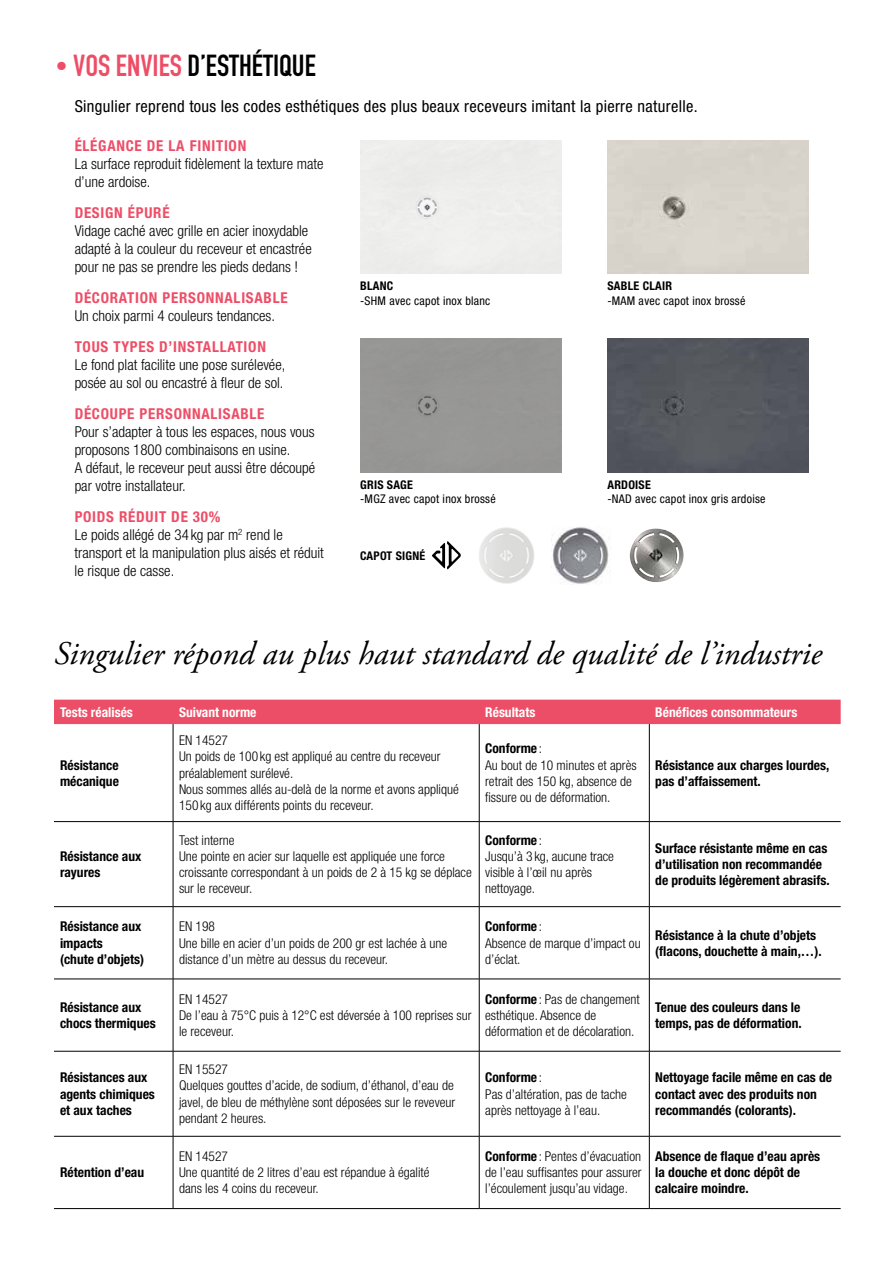
<style>
.page{position:relative;width:893px;height:1263px;background:#fff}
.page>*{position:absolute;margin:0;border:0;box-sizing:border-box;transform-origin:0 0}
.t1{font:italic 33px "Adobe Garamond Pro";color:#000}
.t2{font:30px "DIN Engschrift Std";color:#000}
.t3{font:condensed 16.5px "Helvetica Neue LT Std";letter-spacing:.02em;color:#000}
.t4{font:300 condensed 15px/18px "Helvetica Neue LT Std";color:#000}
.t5{font:700 condensed 15px "Helvetica Neue LT Std";letter-spacing:.05em;color:#ed4e67}
.t6{font:300 condensed 13.5px/16.2px "Helvetica Neue LT Pro";color:#000}
.t7{font:700 condensed 13.5px/16.2px "Helvetica Neue LT Pro";color:#000}
.t8{font:700 condensed 13.5px "Helvetica Neue LT Pro";color:#fff}
.t9{font:condensed 12px "Helvetica Neue LT Std";letter-spacing:.02em;color:#000}
.t10{font:700 condensed 12px "Helvetica Neue LT Std";letter-spacing:.02em;color:#000}
.s1{font-family:"Adobe Garamond Pro";font-style:italic;color:#ed4e67}
.s2{color:#ed4e67}
.s3{font-weight:700;color:#ed4e67}
.s4{font-weight:700}
</style>
<div class="page">
<div style="left:54px;top:700px;width:787px;height:24px;background:#ed4e67"></div>
<hr style="left:173px;top:724px;width:1px;height:97px;background:#000">
<hr style="left:479px;top:724px;width:1px;height:97px;background:#000">
<hr style="left:649px;top:724px;width:1px;height:97px;background:#000">
<hr style="left:54px;top:821px;width:119px;height:1px;background:#000">
<hr style="left:173px;top:821px;width:306px;height:1px;background:#000">
<hr style="left:173px;top:822px;width:1px;height:84px;background:#000">
<hr style="left:479px;top:821px;width:170px;height:1px;background:#000">
<hr style="left:479px;top:822px;width:1px;height:84px;background:#000">
<hr style="left:649px;top:821px;width:192px;height:1px;background:#000">
<hr style="left:649px;top:822px;width:1px;height:84px;background:#000">
<hr style="left:54px;top:906px;width:119px;height:1px;background:#000">
<hr style="left:173px;top:906px;width:306px;height:1px;background:#000">
<hr style="left:173px;top:907px;width:1px;height:72px;background:#000">
<hr style="left:479px;top:906px;width:170px;height:1px;background:#000">
<hr style="left:479px;top:907px;width:1px;height:72px;background:#000">
<hr style="left:649px;top:906px;width:192px;height:1px;background:#000">
<hr style="left:649px;top:907px;width:1px;height:72px;background:#000">
<hr style="left:54px;top:979px;width:119px;height:1px;background:#000">
<hr style="left:173px;top:979px;width:306px;height:1px;background:#000">
<hr style="left:173px;top:979px;width:1px;height:72px;background:#000">
<hr style="left:479px;top:979px;width:170px;height:1px;background:#000">
<hr style="left:479px;top:979px;width:1px;height:72px;background:#000">
<hr style="left:649px;top:979px;width:192px;height:1px;background:#000">
<hr style="left:649px;top:979px;width:1px;height:72px;background:#000">
<hr style="left:54px;top:1051px;width:119px;height:1px;background:#000">
<hr style="left:173px;top:1051px;width:306px;height:1px;background:#000">
<hr style="left:173px;top:1051px;width:1px;height:85px;background:#000">
<hr style="left:479px;top:1051px;width:170px;height:1px;background:#000">
<hr style="left:479px;top:1051px;width:1px;height:85px;background:#000">
<hr style="left:649px;top:1051px;width:192px;height:1px;background:#000">
<hr style="left:649px;top:1051px;width:1px;height:85px;background:#000">
<hr style="left:54px;top:1136px;width:119px;height:1px;background:#000">
<hr style="left:173px;top:1136px;width:306px;height:1px;background:#000">
<hr style="left:173px;top:1136px;width:1px;height:72px;background:#000">
<hr style="left:479px;top:1136px;width:170px;height:1px;background:#000">
<hr style="left:479px;top:1136px;width:1px;height:72px;background:#000">
<hr style="left:649px;top:1136px;width:192px;height:1px;background:#000">
<hr style="left:649px;top:1136px;width:1px;height:72px;background:#000">
<hr style="left:54px;top:1208px;width:119px;height:1px;background:#000">
<hr style="left:173px;top:1208px;width:306px;height:1px;background:#000">
<hr style="left:479px;top:1208px;width:170px;height:1px;background:#000">
<hr style="left:649px;top:1208px;width:192px;height:1px;background:#000">
<div style="left:607px;top:339px;width:202px;height:133px;background:#54575e"></div>
<div style="left:607px;top:140px;width:202px;height:134px;background:#d7d3ca"></div>
<div style="left:360px;top:339px;width:201px;height:133px;background:#979695"></div>
<div style="left:360px;top:140px;width:201px;height:134px;background:#ededec"></div>
<svg style="left:432px;top:541px;width:29px;height:28px"></svg>
<img style="left:479px;top:527px;width:55px;height:57px">
<img style="left:552px;top:527px;width:57px;height:57px">
<img style="left:630px;top:529px;width:54px;height:53px">
<h2 class="t2" style="left:54px;top:48px;width:263px"><span class="s1">•</span> <span class="s2">VOS ENVIES</span> D’ESTHÉTIQUE</h2>
<p class="t3" style="left:75px;top:97px;width:624px">Singulier reprend tous les codes esthétiques des plus beaux receveurs imitant la pierre naturelle.</p>
<p class="t5" style="left:75px;top:136px;width:173px">ÉLÉGANCE DE LA FINITION</p>
<p class="t4" style="left:75px;top:154px;width:250px">La surface reproduit fidèlement la texture mate d’une ardoise.</p>
<p class="t5" style="left:75px;top:204px;width:96px">DESIGN ÉPURÉ</p>
<p class="t4" style="left:75px;top:221px;width:239px">Vidage caché avec grille en acier inoxydable adapté à la couleur du receveur et encastrée pour ne pas se prendre les pieds dedans !</p>
<p class="t5" style="left:75px;top:289px;width:214px">DÉCORATION PERSONNALISABLE</p>
<p class="t4" style="left:75px;top:307px;width:202px">Un choix parmi 4 couleurs tendances.</p>
<p class="t5" style="left:75px;top:338px;width:193px">TOUS TYPES D’INSTALLATION</p>
<p class="t4" style="left:75px;top:356px;width:212px">Le fond plat facilite une pose surélevée, posée au sol ou encastré à fleur de sol.</p>
<p class="t5" style="left:75px;top:405px;width:191px">DÉCOUPE PERSONNALISABLE</p>
<p class="t4" style="left:75px;top:423px;width:242px">Pour s’adapter à tous les espaces, nous vous proposons 1800 combinaisons en usine.<br>A défaut, le receveur peut aussi être découpé par votre installateur.</p>
<p class="t4" style="left:75px;top:508px;width:251px"><span class="s3">POIDS RÉDUIT DE 30%<br></span>Le poids allégé de 34 kg par m<sup>2</sup> rend le transport et la manipulation plus aisés et réduit le risque de casse.</p>
<p class="t10" style="left:360px;top:279px;width:35px">BLANC</p>
<p class="t9" style="left:360px;top:293px;width:132px">-SHM avec capot inox blanc</p>
<p class="t10" style="left:607px;top:279px;width:66px">SABLE CLAIR</p>
<p class="t9" style="left:607px;top:293px;width:139px">-MAM avec capot inox brossé</p>
<p class="t10" style="left:360px;top:477px;width:54px">GRIS SAGE</p>
<p class="t9" style="left:360px;top:492px;width:137px">-MGZ avec capot inox brossé</p>
<p class="t10" style="left:607px;top:477px;width:45px">ARDOISE</p>
<p class="t9" style="left:607px;top:492px;width:160px">-NAD avec capot inox gris ardoise</p>
<p class="t10" style="left:360px;top:548px;width:67px">CAPOT SIGNÉ</p>
<h1 class="t1" style="left:54px;top:634px;width:769px">Singulier répond au plus haut standard de qualité de l’industrie</h1>
<p class="t8" style="left:60px;top:704px;width:74px">Tests réalisés</p>
<p class="t8" style="left:179px;top:704px;width:79px">Suivant norme</p>
<p class="t8" style="left:485px;top:704px;width:52px">Résultats</p>
<p class="t8" style="left:655px;top:704px;width:144px">Bénéfices consommateurs</p>
<p class="t7" style="left:60px;top:756px;width:60px">Résistance mécanique</p>
<p class="t7" style="left:60px;top:848px;width:83px">Résistance aux rayures</p>
<p class="t6" style="left:179px;top:732px;width:281px">EN 14527<br>Un poids de 100 kg est appliqué au centre du receveur préalablement surélevé.<br>Nous sommes allés au-delà de la norme et avons appliqué 150 kg aux différents points du receveur.</p>
<p class="t6" style="left:485px;top:740px;width:153px"><span class="s4">Conforme</span> :<br>Au bout de 10 minutes et après retrait des 150 kg, absence de fissure ou de déformation.</p>
<p class="t7" style="left:655px;top:756px;width:176px">Résistance aux charges lourdes, pas d’affaissement.</p>
<p class="t6" style="left:179px;top:832px;width:294px">Test interne<br>Une pointe en acier sur laquelle est appliquée une force croissante correspondant à un poids de 2 à 15 kg se déplace sur le receveur.</p>
<p class="t6" style="left:485px;top:832px;width:130px"><span class="s4">Conforme</span> :<br>Jusqu’à 3 kg, aucune trace visible à l’œil nu après nettoyage.</p>
<p class="t7" style="left:655px;top:840px;width:176px">Surface résistante même en cas d’utilisation non recommandée de produits légèrement abrasifs.</p>
<p class="t7" style="left:60px;top:918px;width:86px">Résistance aux impacts<br>(chute d’objets)</p>
<p class="t6" style="left:179px;top:918px;width:270px">EN 198<br>Une bille en acier d’un poids de 200 gr est lachée à une distance d’un mètre au dessus du receveur.</p>
<p class="t6" style="left:485px;top:918px;width:157px"><span class="s4">Conforme</span> :<br>Absence de marque d’impact ou d’éclat.</p>
<p class="t7" style="left:655px;top:926px;width:168px">Résistance à la chute d’objets (flacons, douchette à main,…).</p>
<p class="t7" style="left:60px;top:999px;width:97px">Résistance aux chocs thermiques</p>
<p class="t6" style="left:179px;top:991px;width:294px">EN 14527<br>De l’eau à 75°C puis à 12°C est déversée à 100 reprises sur le receveur.</p>
<p class="t6" style="left:485px;top:991px;width:156px"><span class="s4">Conforme</span> : Pas de changement esthétique. Absence de déformation et de décolaration.</p>
<p class="t7" style="left:655px;top:999px;width:148px">Tenue des couleurs dans le temps, pas de déformation.</p>
<p class="t7" style="left:60px;top:1069px;width:96px">Résistances aux agents chimiques et aux taches</p>
<p class="t6" style="left:179px;top:1061px;width:278px">EN 15527<br>Quelques gouttes d’acide, de sodium, d’éthanol, d’eau de javel, de bleu de méthylène sont déposées sur le reveveur pendant 2 heures.</p>
<p class="t6" style="left:485px;top:1069px;width:143px"><span class="s4">Conforme</span> :<br>Pas d’altération, pas de tache après nettoyage à l’eau.</p>
<p class="t7" style="left:655px;top:1069px;width:178px">Nettoyage facile même en cas de contact avec des produits non recommandés (colorants).</p>
<p class="t7" style="left:60px;top:1164px;width:86px">Rétention d’eau</p>
<p class="t6" style="left:179px;top:1148px;width:252px">EN 14527<br>Une quantité de 2 litres d’eau est répandue à égalité dans les 4 coins du receveur.</p>
<p class="t6" style="left:485px;top:1148px;width:158px;text-align:justify"><span class="s4">Conforme</span> : Pentes d’évacuation de l’eau suffisantes pour assurer l’écoulement jusqu’au vidage.</p>
<p class="t7" style="left:655px;top:1148px;width:166px">Absence de flaque d’eau après la douche et donc dépôt de calcaire moindre.</p>
</div>
